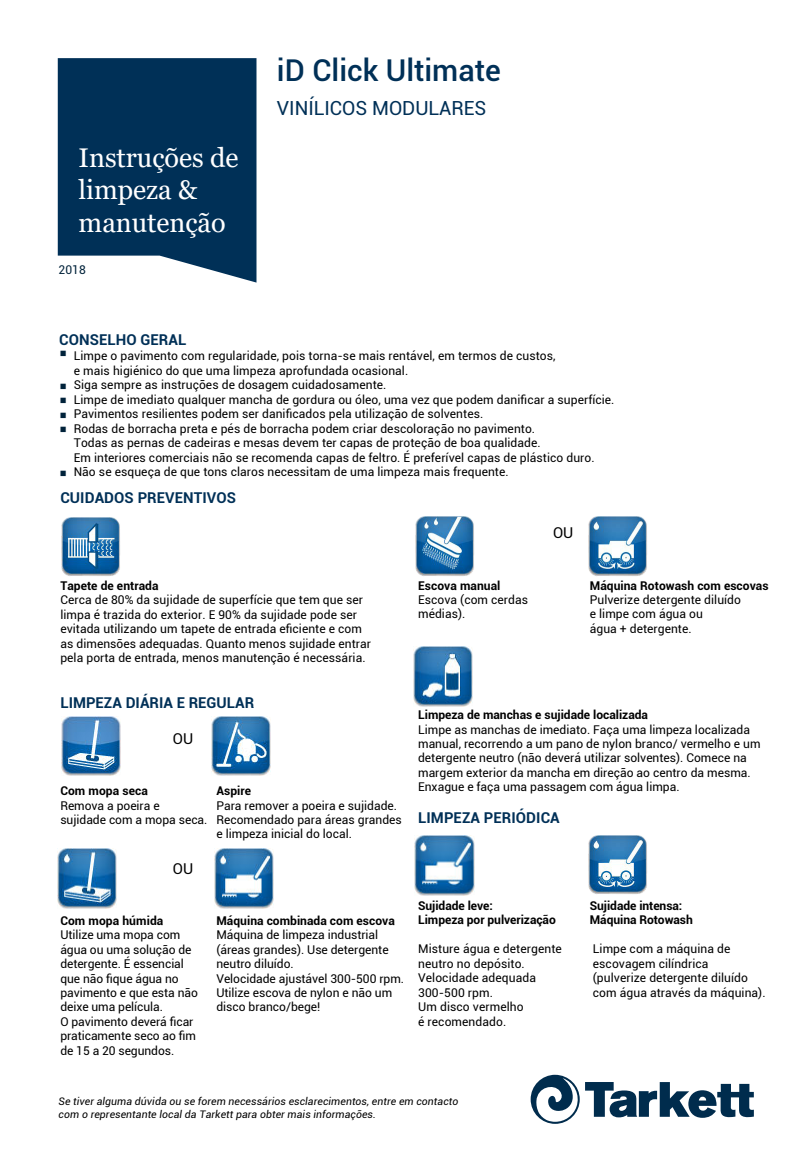
<style>
.page{position:relative;width:810px;height:1170px;background:#fff}
.page>*{position:absolute;margin:0;border:0;box-sizing:border-box;transform-origin:0 0}
.t1{font:500 30px "Roboto";color:#003057}
.t2{font:27px/32.4px "Georgia";color:#fff}
.t3{font:19.5px "Roboto";color:#003057}
.t4{font:18px/14.4px "Wingdings";color:#00223a;text-align:justify}
.t5{font:700 15px "Roboto";letter-spacing:.005em;color:#003057}
.t6{font:15px "Roboto";color:#000}
.t7{font:12px/14.4px "Roboto";letter-spacing:.005em;color:#000}
.t8{font:700 12px/14.4px "Roboto";color:#000}
.t9{font:12px "Roboto";color:#00223a}
.t10{font:italic 10.5px/12.6px "Roboto";letter-spacing:.005em;color:#000}
.s1{color:#00223a}
</style>
<div class="page">
<svg style="left:58px;top:58px;width:198px;height:225px;fill:#003057"></svg>
<img style="left:61px;top:716px;width:59px;height:59px">
<img style="left:58px;top:849px;width:59px;height:59px">
<img style="left:212px;top:716px;width:59px;height:59px">
<img style="left:215px;top:849px;width:59px;height:59px">
<img style="left:413px;top:646px;width:60px;height:60px">
<img style="left:415px;top:836px;width:59px;height:59px">
<img style="left:61px;top:517px;width:59px;height:59px">
<img style="left:415px;top:517px;width:59px;height:59px">
<img style="left:588px;top:517px;width:59px;height:59px">
<img style="left:588px;top:836px;width:59px;height:58px">
<svg style="left:531px;top:1075px;width:223px;height:49px"></svg>
<h2 class="t2" style="left:79px;top:142px;width:161px">Instruções de limpeza &amp; manutenção</h2>
<p class="t9" style="left:59px;top:262px;width:29px">2018</p>
<h1 class="t1" style="left:277px;top:49px;width:225px">iD Click Ultimate</h1>
<h3 class="t3" style="left:277px;top:94px;width:211px">VINÍLICOS MODULARES</h3>
<p class="t5" style="left:59px;top:329px;width:129px">CONSELHO GERAL</p>
<p class="t7" style="left:74px;top:349px;width:542px;text-indent:-15px"><span class="s1">▪</span> Limpe o pavimento com regularidade, pois torna-se mais rentável, em termos de custos,<br>e mais higiénico do que uma limpeza aprofundada ocasional.<br>Siga sempre as instruções de dosagem cuidadosamente.<br>Limpe de imediato qualquer mancha de gordura ou óleo, uma vez que podem danificar a superfície.<br>Pavimentos resilientes podem ser danificados pela utilização de solventes.<br>Rodas de borracha preta e pés de borracha podem criar descoloração no pavimento.<br>Todas as pernas de cadeiras e mesas devem ter capas de proteção de boa qualidade.<br>Em interiores comerciais não se recomenda capas de feltro. É preferível capas de plástico duro.<br>Não se esqueça de que tons claros necessitam de uma limpeza mais frequente.</p>
<h3 class="t4" style="left:59px;top:379px;width:10px">▪ ▪ ▪ ▪</h3>
<h3 class="t4" style="left:59px;top:466px;width:10px">▪</h3>
<p class="t5" style="left:60px;top:487px;width:177px">CUIDADOS PREVENTIVOS</p>
<p class="t6" style="left:553px;top:523px;width:22px">OU</p>
<p class="t8" style="left:60px;top:578px;width:100px">Tapete de entrada</p>
<p class="t7" style="left:60px;top:592px;width:312px">Cerca de 80% da sujidade de superfície que tem que ser limpa é trazida do exterior. E 90% da sujidade pode ser evitada utilizando um tapete de entrada eficiente e com as dimensões adequadas. Quanto menos sujidade entrar pela porta de entrada, menos manutenção é necessária.</p>
<p class="t5" style="left:60px;top:692px;width:195px">LIMPEZA DIÁRIA E REGULAR</p>
<p class="t6" style="left:173px;top:728px;width:22px">OU</p>
<p class="t8" style="left:60px;top:783px;width:89px">Com mopa seca</p>
<p class="t8" style="left:216px;top:783px;width:36px">Aspire</p>
<p class="t7" style="left:60px;top:798px;width:149px">Remova a poeira e sujidade com a mopa seca.</p>
<p class="t7" style="left:216px;top:798px;width:187px">Para remover a poeira e sujidade.<br>Recomendado para áreas grandes e limpeza inicial do local.</p>
<p class="t6" style="left:173px;top:858px;width:22px">OU</p>
<p class="t8" style="left:60px;top:913px;width:104px">Com mopa húmida</p>
<p class="t8" style="left:216px;top:913px;width:180px">Máquina combinada com escova</p>
<p class="t7" style="left:60px;top:927px;width:139px">Utilize uma mopa com água ou uma solução de detergente. É essencial que não fique água no pavimento e que esta não deixe uma película.<br>O pavimento deverá ficar praticamente seco ao fim de 15 a 20 segundos.</p>
<p class="t7" style="left:216px;top:927px;width:189px">Máquina de limpeza industrial (áreas grandes). Use detergente neutro diluído.<br>Velocidade ajustável 300-500 rpm.<br>Utilize escova de nylon e não um disco branco/bege!</p>
<p class="t8" style="left:418px;top:578px;width:84px">Escova manual</p>
<p class="t8" style="left:590px;top:578px;width:180px">Máquina Rotowash com escovas</p>
<p class="t7" style="left:418px;top:592px;width:111px">Escova (com cerdas médias).</p>
<p class="t7" style="left:590px;top:592px;width:153px">Pulverize detergente diluído e limpe com água ou<br>água + detergente.</p>
<p class="t8" style="left:418px;top:707px;width:231px">Limpeza de manchas e sujidade localizada</p>
<p class="t7" style="left:418px;top:722px;width:344px">Limpe as manchas de imediato. Faça uma limpeza localizada manual, recorrendo a um pano de nylon branco/ vermelho e um detergente neutro (não deverá utilizar solventes). Comece na margem exterior da mancha em direção ao centro da mesma.<br>Enxague e faça uma passagem com água limpa.</p>
<p class="t5" style="left:418px;top:807px;width:143px">LIMPEZA PERIÓDICA</p>
<p class="t8" style="left:418px;top:898px;width:139px">Sujidade leve:<br>Limpeza por pulverização</p>
<p class="t8" style="left:590px;top:898px;width:105px">Sujidade intensa:<br>Máquina Rotowash</p>
<p class="t7" style="left:418px;top:941px;width:145px">Misture água e detergente neutro no depósito.<br>Velocidade adequada<br>300-500 rpm.<br>Um disco vermelho<br>é recomendado.</p>
<p class="t7" style="left:593px;top:941px;width:174px">Limpe com a máquina de escovagem cilíndrica<br>(pulverize detergente diluído com água através da máquina).</p>
<p class="t10" style="left:59px;top:1095px;width:401px">Se tiver alguma dúvida ou se forem necessários esclarecimentos, entre em contacto com o representante local da Tarkett para obter mais informações.</p>
</div>
